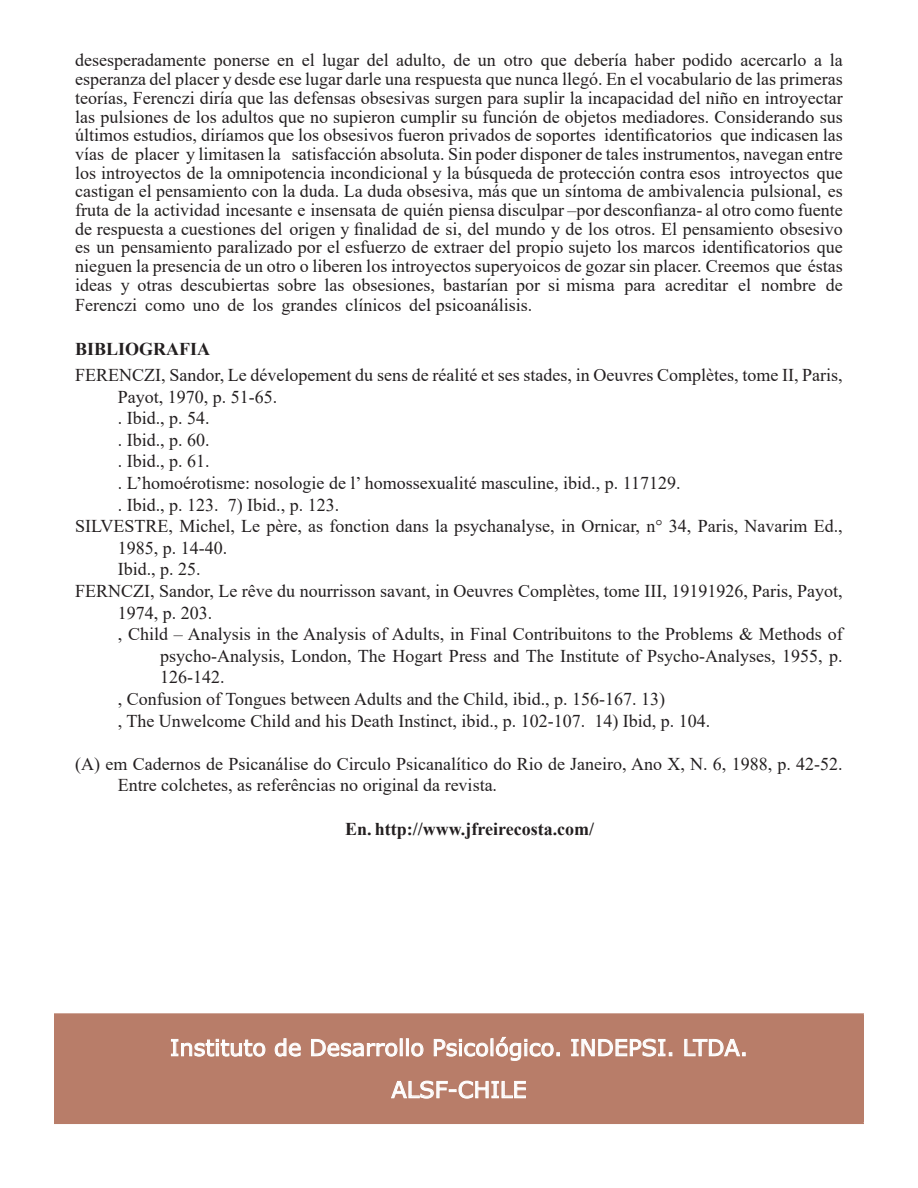
<style>
.page{position:relative;width:918px;height:1188px;background:#fff}
.page>*{position:absolute;margin:0;border:0;box-sizing:border-box;transform-origin:0 0}
.t1{font:22.5px "Verdana";color:#fff}
.Body_Text{font:18px/18.6px "Times New Roman";color:#231f20;text-align:justify}
.Sangria_francesa{font:18px/21.6px "Times New Roman";color:#231f20}
.Heading_1{font:700 18px "Times New Roman";color:#231f20}
</style>
<div class="page">
<div style="left:55px;top:1014px;width:808px;height:109px;background:#b87d69"></div>
<hr style="left:54px;top:1013px;width:810px;height:2px;background:#b87d69">
<hr style="left:54px;top:1015px;width:2px;height:108px;background:#b87d69">
<hr style="left:862px;top:1015px;width:2px;height:108px;background:#b87d69">
<hr style="left:54px;top:1123px;width:810px;height:1px;background:#b87d69">
<svg style="left:171px;top:1039px;width:95px;height:18px"></svg>
<svg style="left:274px;top:1038px;width:27px;height:19px"></svg>
<svg style="left:311px;top:1039px;width:113px;height:18px"></svg>
<svg style="left:434px;top:1037px;width:126px;height:24px"></svg>
<svg style="left:571px;top:1038px;width:101px;height:19px"></svg>
<svg style="left:684px;top:1039px;width:61px;height:18px"></svg>
<svg style="left:391px;top:1080px;width:135px;height:19px"></svg>
<p class="Body_Text" style="left:75px;top:51px;width:769px">desesperadamente ponerse en el lugar del adulto, de un otro que debería haber podido acercarlo a la esperanza del placer y desde ese lugar darle una respuesta que nunca llegó. En el vocabulario de las primeras teorías, Ferenczi diría que las defensas obsesivas surgen para suplir la incapacidad del niño en introyectar las pulsiones de los adultos que no supieron cumplir su función de objetos mediadores. Considerando sus últimos estudios, diríamos que los obsesivos fueron privados de soportes identificatorios que indicasen las vías de placer y limitasen la satisfacción absoluta. Sin poder disponer de tales instrumentos, navegan entre los introyectos de la omnipotencia incondicional y la búsqueda de protección contra esos introyectos que castigan el pensamiento con la duda. La duda obsesiva, más que un síntoma de ambivalencia pulsional, es fruta de la actividad incesante e insensata de quién piensa disculpar –por desconfianza- al otro como fuente de respuesta a cuestiones del origen y finalidad de si, del mundo y de los otros. El pensamiento obsesivo es un pensamiento paralizado por el esfuerzo de extraer del propio sujeto los marcos identificatorios que nieguen la presencia de un otro o liberen los introyectos superyoicos de gozar sin placer. Creemos que éstas ideas y otras descubiertas sobre las obsesiones, bastarían por si misma para acreditar el nombre de</p>
<p class="Body_Text" style="left:75px;top:295px;width:458px">Ferenczi como uno de los grandes clínicos del psicoanálisis.</p>
<p class="Heading_1" style="left:75px;top:336px;width:137px">BIBLIOGRAFIA</p>
<p class="Sangria_francesa" style="left:118px;top:364px;width:726px;text-indent:-43px">FERENCZI, Sandor, Le dévelopement du sens de réalité et ses stades, in Oeuvres Complètes, tome II, Paris,<br>Payot, 1970, p. 51-65.</p>
<p class="Sangria_francesa" style="left:118px;top:407px;width:93px">. Ibid., p. 54.</p>
<p class="Sangria_francesa" style="left:118px;top:428px;width:93px">. Ibid., p. 60.</p>
<p class="Sangria_francesa" style="left:118px;top:450px;width:93px">. Ibid., p. 61.</p>
<p class="Sangria_francesa" style="left:118px;top:472px;width:564px">. L’homoérotisme: nosologie de l’ homossexualité masculine, ibid., p. 117129.</p>
<p class="Sangria_francesa" style="left:118px;top:493px;width:223px">. Ibid., p. 123. 7) Ibid., p. 123.</p>
<p class="Sangria_francesa" style="left:118px;top:515px;width:726px;text-indent:-43px">SILVESTRE, Michel, Le père, as fonction dans la psychanalyse, in Ornicar, n° 34, Paris, Navarim Ed.,<br>1985, p. 14-40.</p>
<p class="Sangria_francesa" style="left:118px;top:558px;width:84px">Ibid., p. 25.</p>
<p class="Sangria_francesa" style="left:118px;top:580px;width:726px;text-indent:-43px">FERNCZI, Sandor, Le rêve du nourrisson savant, in Oeuvres Complètes, tome III, 19191926, Paris, Payot,<br>1974, p. 203.</p>
<p class="Sangria_francesa" style="left:160px;top:623px;width:684px;text-align:justify;text-indent:-43px">, Child – Analysis in the Analysis of Adults, in Final Contribuitons to the Problems &amp; Methods of psycho-Analysis, London, The Hogart Press and The Institute of Psycho-Analyses, 1955, p.<br>126-142.</p>
<p class="Sangria_francesa" style="left:118px;top:688px;width:549px">, Confusion of Tongues between Adults and the Child, ibid., p. 156-167. 13)</p>
<p class="Sangria_francesa" style="left:118px;top:709px;width:594px">, The Unwelcome Child and his Death Instinct, ibid., p. 102-107. 14) Ibid, p. 104.</p>
<p class="Sangria_francesa" style="left:118px;top:752px;width:726px;text-indent:-43px">(A) em Cadernos de Psicanálise do Circulo Psicanalítico do Rio de Janeiro, Ano X, N. 6, 1988, p. 42-52.<br>Entre colchetes, as referências no original da revista.</p>
<p class="Heading_1" style="left:345px;top:816px;width:251px">En. http://www.jfreirecosta.com/</p>
<p class="t1" style="left:170px;top:1032px;width:580px">Instituto de Desarrollo Psicológico. INDEPSI. LTDA.</p>
<p class="t1" style="left:391px;top:1074px;width:137px">ALSF-CHILE</p>
</div>
